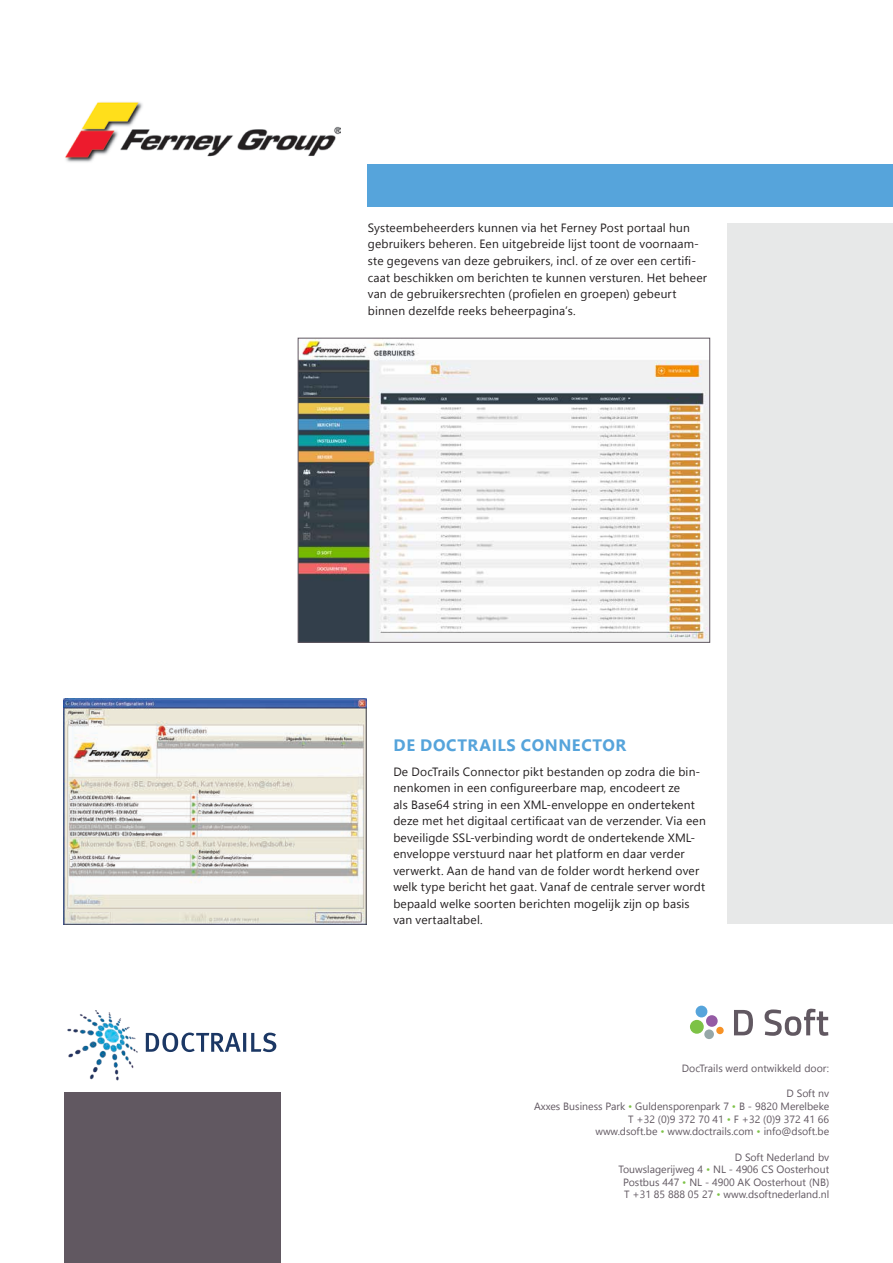
<style>
.page{position:relative;width:893px;height:1263px;background:#fff}
.page>*{position:absolute;margin:0;border:0;box-sizing:border-box;transform-origin:0 0}
.t1{font:700 16.5px "Segoe UI";letter-spacing:.035em;color:#56a4db}
.t2{font:12px/16.5px "Segoe UI";letter-spacing:.015em;color:#231f20}
.t3{font:10.5px/12.6px "Segoe UI";color:#615861;text-align:right}
.s1{color:#7dc246}
</style>
<div class="page">
<img style="left:67px;top:1010px;width:210px;height:70px">
<div style="left:64px;top:1093px;width:217px;height:170px;background:#615861"></div>
<img style="left:300px;top:340px;width:408px;height:301px">
<div style="left:298px;top:338px;width:412px;height:305px;border:1px solid #615861"></div>
<img style="left:64px;top:698px;width:302px;height:226px">
<img style="left:65px;top:102px;width:275px;height:60px">
<div style="left:368px;top:164px;width:525px;height:42px;background:#56a4db"></div>
<div style="left:727px;top:223px;width:166px;height:701px;background:#e7e8e8"></div>
<div style="left:690px;top:1020px;width:14px;height:14px;background:#7dc246;border-radius:50%"></div>
<div style="left:696px;top:1006px;width:11px;height:11px;background:#56a4db;border-radius:50%"></div>
<div style="left:706px;top:1015px;width:12px;height:12px;background:#955ba5;border-radius:50%"></div>
<div style="left:704px;top:1029px;width:10px;height:10px;background:#96a7a8;border-radius:50%"></div>
<div style="left:716px;top:1027px;width:8px;height:7px;background:#f79226;border-radius:50%"></div>
<svg style="left:734px;top:1010px;width:19px;height:25px"></svg>
<svg style="left:765px;top:1009px;width:63px;height:27px"></svg>
<p class="t2" style="left:368px;top:219px;width:341px">Systeembeheerders kunnen via het Ferney Post portaal hun gebruikers beheren. Een uitgebreide lijst toont de voornaam&shy;ste gegevens van deze gebruikers, incl. of ze over een certifi&shy;caat beschikken om berichten te kunnen versturen. Het beheer van de gebruikersrechten (profielen en groepen) gebeurt binnen dezelfde reeks beheerpagina’s.</p>
<h1 class="t1" style="left:394px;top:731px;width:234px">DE DOCTRAILS CONNECTOR</h1>
<p class="t2" style="left:393px;top:763px;width:314px">De DocTrails Connector pikt bestanden op zodra die bin&shy;nenkomen in een configureerbare map, encodeert ze<br>als Base64 string in een XML-enveloppe en ondertekent deze met het digitaal certificaat van de verzender. Via een beveiligde SSL-verbinding wordt de ondertekende XML&shy;enveloppe verstuurd naar het platform en daar verder verwerkt. Aan de hand van de folder wordt herkend over welk type bericht het gaat. Vanaf de centrale server wordt bepaald welke soorten berichten mogelijk zijn op basis van vertaaltabel.</p>
<p class="t3" style="left:682px;top:1062px;width:149px">DocTrails werd ontwikkeld door:</p>
<p class="t3" style="left:534px;top:1087px;width:297px">D Soft nv<br>Axxes Business Park <span class="s1">•</span> Guldensporenpark 7 <span class="s1">•</span> B - 9820 Merelbeke T +32 (0)9 372 70 41 <span class="s1">•</span> F +32 (0)9 372 41 66<br>www.dsoft.be <span class="s1">•</span> www.doctrails.com <span class="s1">•</span> info@dsoft.be</p>
<p class="t3" style="left:619px;top:1150px;width:212px">D Soft Nederland bv<br>Touwslagerijweg 4 <span class="s1">•</span> NL - 4906 CS Oosterhout Postbus 447 <span class="s1">•</span> NL - 4900 AK Oosterhout (NB)<br>T +31 85 888 05 27 <span class="s1">•</span> www.dsoftnederland.nl</p>
</div>
